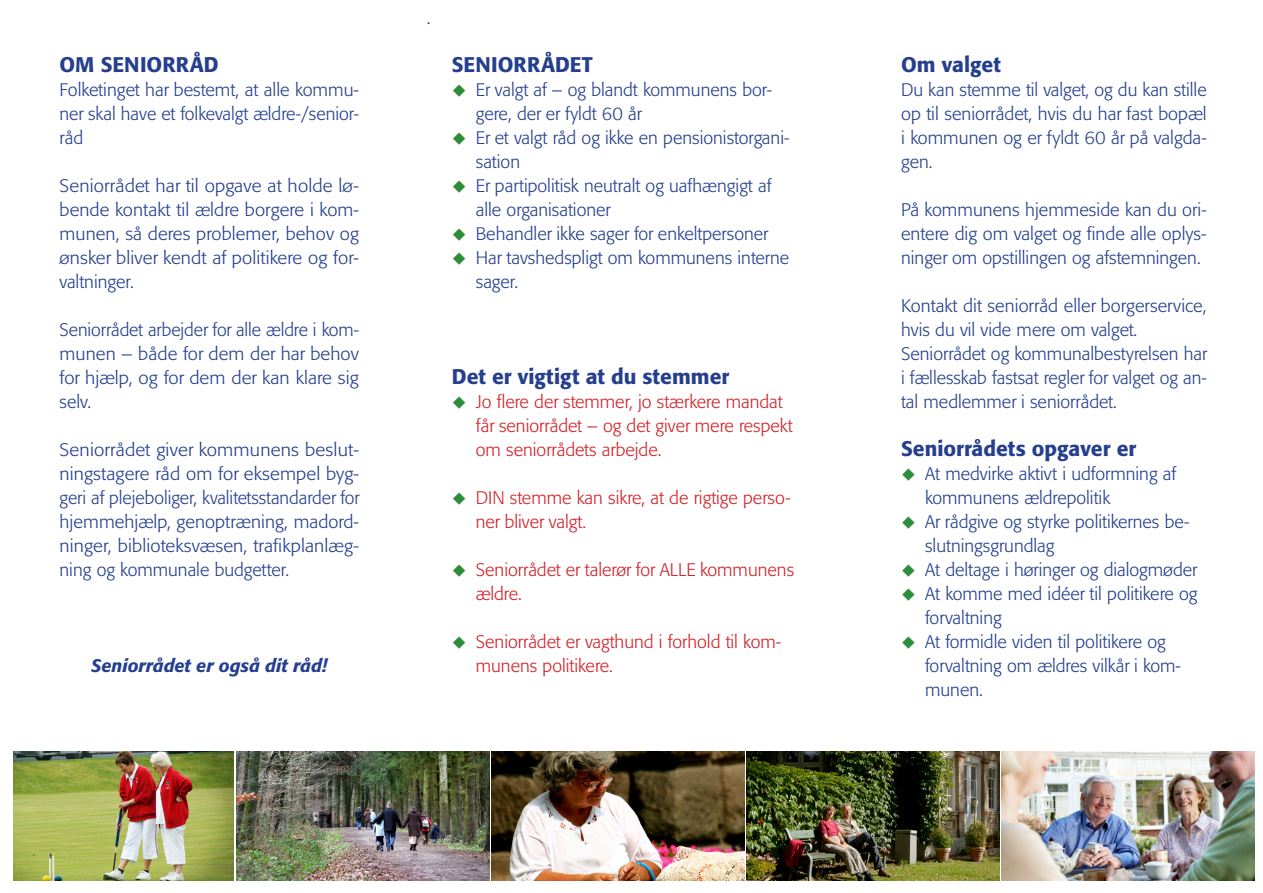
<style>
.page{position:relative;width:1263px;height:893px;background:#fff}
.page>*{position:absolute;margin:0;border:0;box-sizing:border-box;transform-origin:0 0}
.Overskrift_-_lille{font:500 21px "Formata BQ";color:#253f8e}
.Brød{font:300 18px/24px "Formata BQ";color:#253f8e}
.Brød-2{font:300 18px/24px "Formata BQ";color:#253f8e;text-align:justify;scale:1.05 1}
.t1{font:300 18px/24px "Formata BQ";color:#d1232a}
.Brød-3{font:italic 500 18px "Formata BQ";color:#253f8e}
</style>
<div class="page">
<img style="left:14px;top:752px;width:220px;height:129px">
<img style="left:236px;top:752px;width:253px;height:129px">
<img style="left:491px;top:752px;width:253px;height:129px">
<img style="left:746px;top:752px;width:253px;height:129px">
<img style="left:1001px;top:752px;width:253px;height:129px">
<p class="Overskrift_-_lille" style="left:60px;top:52px;width:161px">OM SENIORRÅD</p>
<p class="Brød" style="left:60px;top:78px;width:301px;text-align:justify">Folketinget har bestemt, at alle kommu&shy;ner skal have et folkevalgt ældre-/senior&shy;råd</p>
<p class="Brød-2" style="left:60px;top:174px;width:287px">Seniorrådet har til opgave at holde lø&shy;bende kontakt til ældre borgere i kom&shy;munen, så deres problemer, behov og ønsker bliver kendt af politikere og for&shy;valtninger.</p>
<p class="Brød" style="left:60px;top:318px;width:301px;text-align:justify">Seniorrådet arbejder for alle ældre i kom&shy;munen – både for dem der har behov for hjælp, og for dem der kan klare sig selv.</p>
<p class="Brød-2" style="left:60px;top:438px;width:287px">Seniorrådet giver kommunens beslut&shy;ningstagere råd om for eksempel byg&shy;geri af plejeboliger, kvalitetsstandarder for hjemmehjælp, genoptræning, madord&shy;ninger, biblioteksvæsen, trafikplanlæg&shy;ning og kommunale budgetter.</p>
<p class="Brød-3" style="left:91px;top:655px;width:237px">Seniorrådet er også dit råd!</p>
<p class="Brød" style="left:427px;top:6px;width:5px">.</p>
<p class="Overskrift_-_lille" style="left:452px;top:52px;width:142px">SENIORRÅDET</p>
<p class="Brød" style="left:476px;top:78px;width:298px">Er valgt af – og blandt kommunens bor&shy;gere, der er fyldt 60 år</p>
<p class="Brød" style="left:476px;top:126px;width:315px">Er et valgt råd og ikke en pensionistorgani&shy;sation</p>
<p class="Brød" style="left:476px;top:174px;width:297px">Er partipolitisk neutralt og uafhængigt af alle organisationer</p>
<p class="Brød" style="left:476px;top:222px;width:294px">Behandler ikke sager for enkeltpersoner</p>
<p class="Brød" style="left:476px;top:246px;width:315px">Har tavshedspligt om kommunens interne sager.</p>
<p class="Overskrift_-_lille" style="left:452px;top:364px;width:279px">Det er vigtigt at du stemmer</p>
<p class="t1" style="left:476px;top:390px;width:318px">Jo flere der stemmer, jo stærkere mandat får seniorrådet – og det giver mere respekt om seniorrådets arbejde.</p>
<p class="t1" style="left:476px;top:486px;width:316px">DIN stemme kan sikre, at de rigtige perso&shy;ner bliver valgt.</p>
<p class="t1" style="left:476px;top:558px;width:320px">Seniorrådet er talerør for ALLE kommunens ældre.</p>
<p class="t1" style="left:476px;top:630px;width:307px">Seniorrådet er vagthund i forhold til kom&shy;munens politikere.</p>
<p class="Overskrift_-_lille" style="left:901px;top:52px;width:101px">Om valget</p>
<p class="Brød" style="left:901px;top:78px;width:307px;text-align:justify">Du kan stemme til valget, og du kan stille op til seniorrådet, hvis du har fast bopæl i kommunen og er fyldt 60 år på valgda&shy;gen.</p>
<p class="Brød" style="left:901px;top:198px;width:307px;text-align:justify">På kommunens hjemmeside kan du ori&shy;entere dig om valget og finde alle oplys&shy;ninger om opstillingen og afstemningen.</p>
<p class="Brød" style="left:901px;top:294px;width:307px">Kontakt dit seniorråd eller borgerservice, hvis du vil vide mere om valget.</p>
<p class="Brød" style="left:901px;top:342px;width:308px;text-align:justify">Seniorrådet og kommunalbestyrelsen har i fællesskab fastsat regler for valget og an&shy;tal medlemmer i seniorrådet.</p>
<p class="Overskrift_-_lille" style="left:901px;top:436px;width:237px">Seniorrådets opgaver er</p>
<p class="Brød" style="left:925px;top:462px;width:253px">At medvirke aktivt i udformning af kommunens ældrepolitik</p>
<p class="Brød" style="left:925px;top:510px;width:266px">Ar rådgive og styrke politikernes be&shy;slutningsgrundlag</p>
<p class="Brød" style="left:925px;top:558px;width:274px">At deltage i høringer og dialogmøder</p>
<p class="Brød" style="left:925px;top:582px;width:274px">At komme med idéer til politikere og forvaltning</p>
<p class="Brød" style="left:925px;top:630px;width:257px">At formidle viden til politikere og forvaltning om ældres vilkår i kom&shy;munen.</p>
</div>
